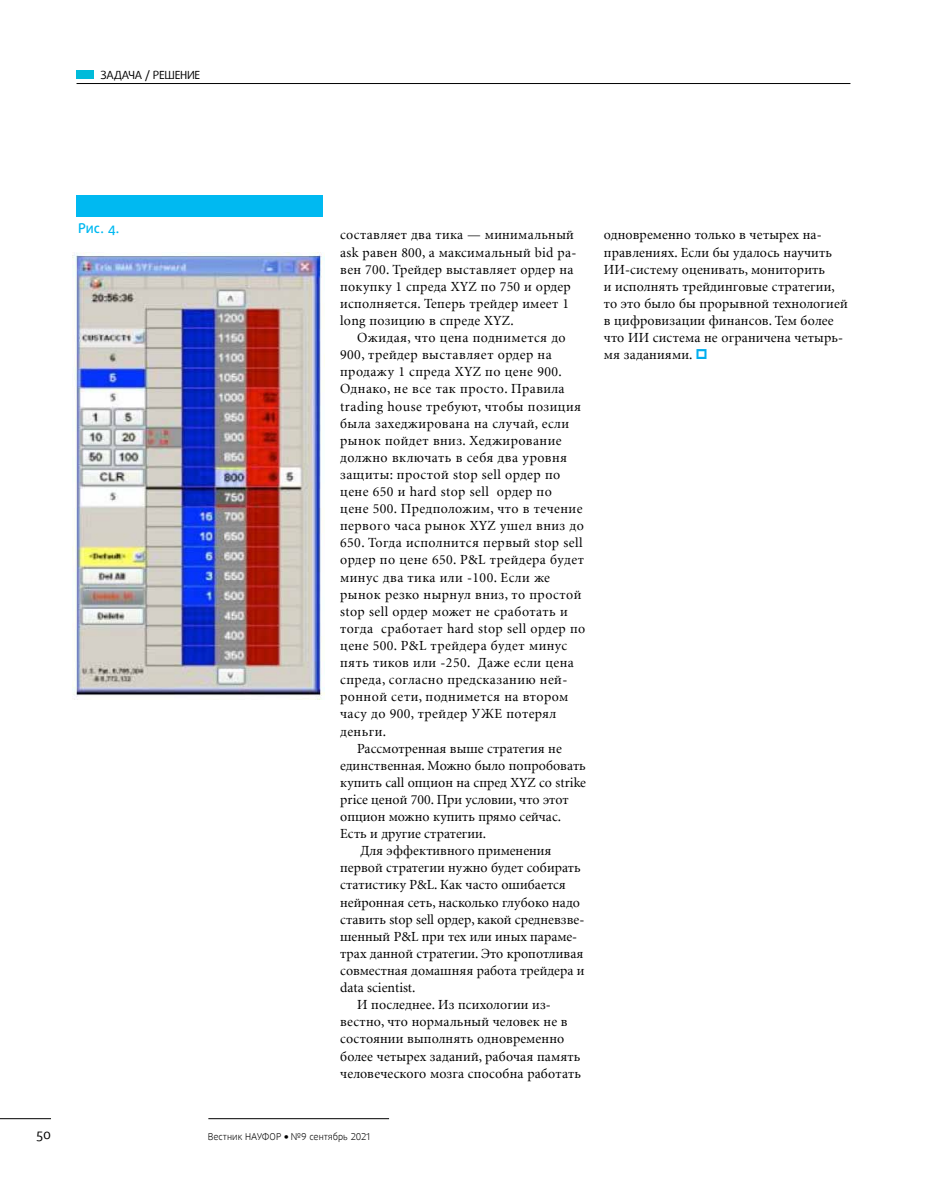
<style>
.page{position:relative;width:927px;height:1191px;background:#fff}
.page>*{position:absolute;margin:0;border:0;box-sizing:border-box;transform-origin:0 0}
.t1{font:13.8px/17.1px "Minion CYR";letter-spacing:.015em;color:#000}
.t2{font:500 13.5px "Daxline Cyr SC";color:#00b9f1}
.t3{font:13.5px "Daxline Cyr SC";color:#000}
.t4{font:11.25px "Daxline Cyr LF";letter-spacing:-.02em;color:#000}
.t5{font:300 9.45px "Daxline Cyr LF";color:#000}
.s1{font-weight:900}
</style>
<div class="page">
<hr style="left:77px;top:83px;width:773px;height:1px;background:#000">
<hr style="left:0;top:1118px;width:51px;height:1px;background:#000">
<hr style="left:208px;top:1118px;width:181px;height:1px;background:#000">
<div style="left:77px;top:71px;width:17px;height:8px;background:#00bbda"></div>
<img style="left:72px;top:253px;width:252px;height:446px">
<div style="left:77px;top:196px;width:246px;height:21px;background:#00b9f1"></div>
<p class="t4" style="left:100px;top:68px;width:101px">ЗАДАЧА / РЕШЕНИЕ</p>
<p class="t2" style="left:78px;top:220px;width:43px">Рис. 4.</p>
<p class="t1" style="left:340px;top:226px;width:238px">составляет два тика — минимальный ask равен 800, а максимальный bid ра&shy;вен 700. Трейдер выставляет ордер на покупку 1 спреда XYZ по 750 и ордер исполняется. Теперь трейдер имеет 1 long позицию в спреде XYZ.</p>
<p class="t1" style="left:357px;top:329px;width:210px">Ожидая, что цена поднимется до</p>
<p class="t1" style="left:340px;top:346px;width:213px">900, трейдер выставляет ордер на</p>
<p class="t1" style="left:340px;top:363px;width:223px">продажу 1 спреда XYZ по цене 900.</p>
<p class="t1" style="left:340px;top:380px;width:226px">Однако, не все так просто. Правила</p>
<p class="t1" style="left:340px;top:397px;width:242px">trading house требуют, чтобы позиция</p>
<p class="t1" style="left:340px;top:414px;width:230px">была захеджирована на случай, если</p>
<p class="t1" style="left:340px;top:431px;width:223px">рынок пойдет вниз. Хеджирование</p>
<p class="t1" style="left:340px;top:449px;width:228px">должно включать в себя два уровня</p>
<p class="t1" style="left:340px;top:466px;width:222px">защиты: простой stop sell ордер по</p>
<p class="t1" style="left:340px;top:483px;width:213px">цене 650 и hard stop sell ордер по</p>
<p class="t1" style="left:340px;top:500px;width:244px">цене 500. Предположим, что в течение</p>
<p class="t1" style="left:340px;top:517px;width:245px">первого часа рынок XYZ ушел вниз до</p>
<p class="t1" style="left:340px;top:534px;width:244px">650. Тогда исполнится первый stop sell</p>
<p class="t1" style="left:340px;top:551px;width:245px">ордер по цене 650. P&amp;L трейдера будет</p>
<p class="t1" style="left:340px;top:568px;width:211px">минус два тика или -100. Если же</p>
<p class="t1" style="left:340px;top:585px;width:243px">рынок резко нырнул вниз, то простой</p>
<p class="t1" style="left:340px;top:602px;width:229px">stop sell ордер может не сработать и</p>
<p class="t1" style="left:340px;top:620px;width:247px">тогда сработает hard stop sell ордер по</p>
<p class="t1" style="left:340px;top:637px;width:229px">цене 500. P&amp;L трейдера будет минус</p>
<p class="t1" style="left:340px;top:654px;width:235px">пять тиков или -250. Даже если цена</p>
<p class="t1" style="left:340px;top:671px;width:229px">спреда, согласно предсказанию ней-</p>
<p class="t1" style="left:340px;top:688px;width:230px">ронной сети, поднимется на втором</p>
<p class="t1" style="left:340px;top:705px;width:218px">часу до 900, трейдер УЖЕ потерял</p>
<p class="t1" style="left:340px;top:722px;width:47px">деньги.</p>
<p class="t1" style="left:357px;top:739px;width:206px">Рассмотренная выше стратегия не</p>
<p class="t1" style="left:340px;top:756px;width:247px">единственная. Можно было попробовать</p>
<p class="t1" style="left:340px;top:773px;width:247px">купить call опцион на спред XYZ со strike</p>
<p class="t1" style="left:340px;top:790px;width:230px">price ценой 700. При условии, что этот</p>
<p class="t1" style="left:340px;top:808px;width:222px">опцион можно купить прямо сейчас.</p>
<p class="t1" style="left:340px;top:825px;width:147px">Есть и другие стратегии.</p>
<p class="t1" style="left:361px;top:842px;width:192px">Для эффективного применения</p>
<p class="t1" style="left:340px;top:859px;width:242px">первой стратегии нужно будет собирать</p>
<p class="t1" style="left:340px;top:876px;width:227px">статистику P&amp;L. Как часто ошибается</p>
<p class="t1" style="left:340px;top:893px;width:241px">нейронная сеть, насколько глубоко надо</p>
<p class="t1" style="left:340px;top:910px;width:246px">ставить stop sell ордер, какой средневзве-</p>
<p class="t1" style="left:340px;top:927px;width:239px">шенный P&amp;L при тех или иных параме-</p>
<p class="t1" style="left:340px;top:944px;width:245px">трах данной стратегии. Это кропотливая</p>
<p class="t1" style="left:340px;top:961px;width:246px">совместная домашняя работа трейдера и</p>
<p class="t1" style="left:340px;top:979px;width:77px">data scientist.</p>
<p class="t1" style="left:357px;top:996px;width:195px">И последнее. Из психологии из-</p>
<p class="t1" style="left:340px;top:1013px;width:229px">вестно, что нормальный человек не в</p>
<p class="t1" style="left:340px;top:1030px;width:226px">состоянии выполнять одновременно</p>
<p class="t1" style="left:340px;top:1047px;width:242px">более четырех заданий, рабочая память</p>
<p class="t1" style="left:340px;top:1064px;width:242px">человеческого мозга способна работать</p>
<p class="t1" style="left:604px;top:226px;width:245px">одновременно только в четырех на&shy;правлениях. Если бы удалось научить ИИ-систему оценивать, мониторить<br>и исполнять трейдинговые стратегии, то это было бы прорывной технологией в цифровизации финансов. Тем более что ИИ система не ограничена четырь&shy;мя заданиями.</p>
<p class="t3" style="left:36px;top:1126px;width:17px">50</p>
<p class="t5" style="left:208px;top:1130px;width:164px">Вестник НАУФОР <span class="s1">•</span> №9 сентябрь 2021</p>
</div>
